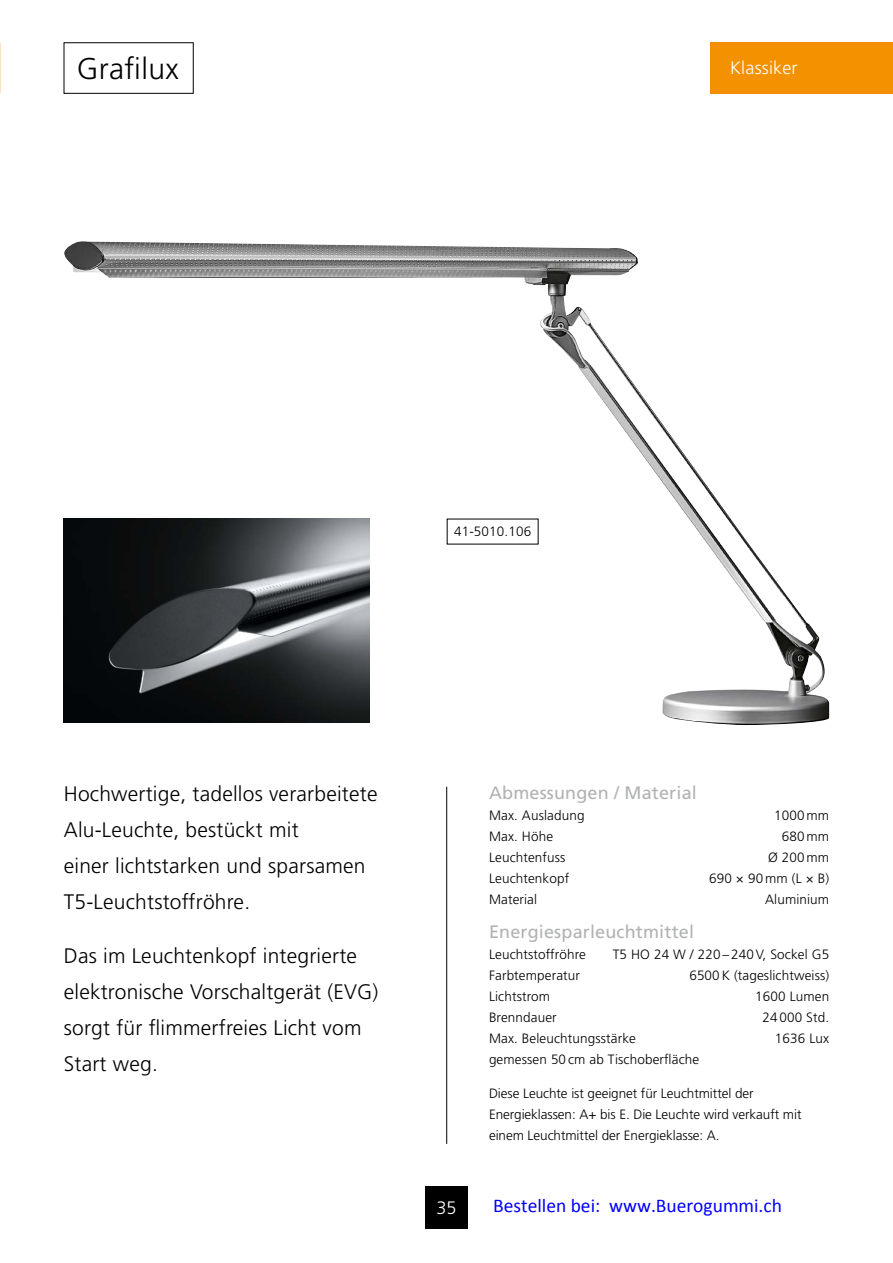
<style>
.page{position:relative;width:893px;height:1263px;background:#fff}
.page>*{position:absolute;margin:0;border:0;box-sizing:border-box;transform-origin:0 0}
.t1{font:300 30px "Frutiger";letter-spacing:.01em;color:#000}
.t2{font:300 21px/36px "Frutiger";letter-spacing:.01em;color:#000}
.t3{font:19.5px "Calibri";color:#00f}
.t4{font:18px "Frutiger";letter-spacing:.01em;color:#b1b2b3}
.t5{font:300 18px "Frutiger";letter-spacing:.01em;color:#fff}
.t6{font:300 13.5px/21px "Frutiger";letter-spacing:.01em;color:#000}
</style>
<div class="page">
<div style="left:425px;top:1186px;width:43px;height:43px;background:#000"></div>
<hr style="left:446px;top:787px;width:1px;height:357px;background:#000">
<hr style="left:0;top:43px;width:1px;height:51px;background:#db0029">
<div style="left:711px;top:43px;width:182px;height:51px;background:#f39100"></div>
<div style="left:64px;top:43px;width:129px;height:51px;border:1px solid #000"></div>
<img style="left:64px;top:241px;width:765px;height:484px">
<img style="left:64px;top:519px;width:306px;height:204px">
<h1 class="t1" style="left:77px;top:51px;width:103px">Grafilux</h1>
<h3 class="t5" style="left:730px;top:58px;width:69px">Klassiker</h3>
<p class="t6" style="left:454px;top:521px;width:79px">41-5010.106</p>
<h2 class="t2" style="left:64px;top:776px;width:315px">Hochwertige, tadellos verarbeitete<br>Alu-Leuchte, bestückt mit<br>einer lichtstarken und sparsamen<br>T5-Leuchtstoffröhre.</h2>
<h2 class="t2" style="left:64px;top:938px;width:316px">Das im Leuchtenkopf integrierte elektronische Vorschaltgerät (EVG) sorgt für flimmerfreies Licht vom<br>Start weg.</h2>
<h3 class="t5" style="left:436px;top:1197px;width:22px">35</h3>
<h3 class="t4" style="left:489px;top:782px;width:209px">Abmessungen / Material</h3>
<p class="t6" style="left:489px;top:805px;width:97px">Max. Ausladung</p>
<p class="t6" style="left:774px;top:805px;width:57px">1000 mm</p>
<p class="t6" style="left:489px;top:826px;width:66px">Max. Höhe</p>
<p class="t6" style="left:782px;top:826px;width:49px">680 mm</p>
<p class="t6" style="left:489px;top:847px;width:78px">Leuchtenfuss</p>
<p class="t6" style="left:768px;top:847px;width:63px">Ø 200 mm</p>
<p class="t6" style="left:489px;top:868px;width:82px">Leuchtenkopf</p>
<p class="t6" style="left:709px;top:868px;width:122px">690 × 90 mm (L × B)</p>
<p class="t6" style="left:489px;top:889px;width:50px">Material</p>
<p class="t6" style="left:765px;top:889px;width:66px">Aluminium</p>
<h3 class="t4" style="left:489px;top:921px;width:207px">Energiesparleuchtmittel</h3>
<p class="t6" style="left:489px;top:944px;width:98px">Leuchtstoffröhre</p>
<p class="t6" style="left:613px;top:944px;width:218px">T5 HO 24 W / 220 – 240V, Sockel G5</p>
<p class="t6" style="left:489px;top:965px;width:92px">Farbtemperatur</p>
<p class="t6" style="left:689px;top:965px;width:141px">6500K (tageslichtweiss)</p>
<p class="t6" style="left:489px;top:986px;width:62px">Lichtstrom</p>
<p class="t6" style="left:755px;top:986px;width:75px">1600 Lumen</p>
<p class="t6" style="left:489px;top:1007px;width:69px">Brenndauer</p>
<p class="t6" style="left:762px;top:1007px;width:68px">24 000 Std.</p>
<p class="t6" style="left:489px;top:1028px;width:148px">Max. Beleuchtungsstärke</p>
<p class="t6" style="left:775px;top:1028px;width:56px">1636 Lux</p>
<p class="t6" style="left:489px;top:1049px;width:212px">gemessen 50 cm ab Tischoberfläche</p>
<p class="t6" style="left:489px;top:1083px;width:314px">Diese Leuchte ist geeignet für Leuchtmittel der<br>Energieklassen: A+ bis E. Die Leuchte wird verkauft mit einem Leuchtmittel der Energieklasse: A.</p>
<h3 class="t3" style="left:493px;top:1193px;width:290px">Bestellen bei: www.Buerogummi.ch</h3>
</div>
